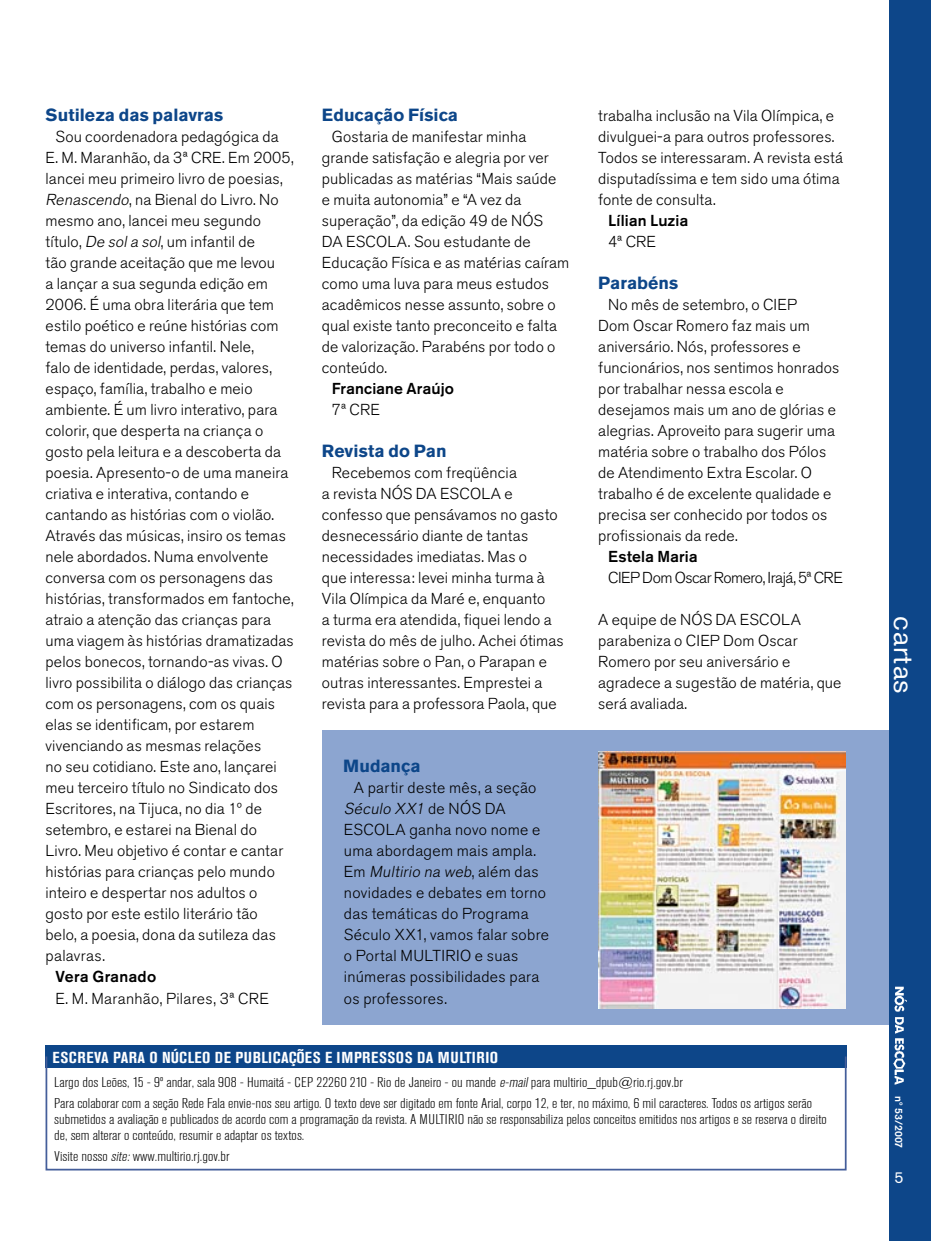
<style>
.page{position:relative;width:931px;height:1241px;background:#fff}
.page>*{position:absolute;margin:0;border:0;box-sizing:border-box;transform-origin:0 0}
.t1{font:28px "Akzidenz Grotesk BE";letter-spacing:.025em;color:#fff}
.t2{font:700 17.5px "Akzidenz Grotesk BE";letter-spacing:.005em;color:#0d4689}
.t3{font:300 15.75px/21px "Akzidenz Grotesk BE";letter-spacing:.01em;color:#000}
.t4{font:700 condensed 15.75px "Akzidenz Grotesk BE";letter-spacing:.02em;color:#fff;scale:1.1 1}
.t5{font:500 15.75px "Akzidenz Grotesk BE";letter-spacing:.015em;color:#000}
.t6{font:300 condensed 14px/21px "Akzidenz Grotesk BE";color:#000;scale:1.2 1}
.t7{font:500 10.5px "Akzidenz Grotesk BE";color:#fff}
.s1{font-style:italic}
</style>
<div class="page">
<div style="left:322px;top:730px;width:608px;height:294px;background:#8ca5d0"></div>
<div style="left:46px;top:1045px;width:800px;height:22px;background:#0d4689"></div>
<div style="left:46px;top:1055px;width:800px;height:115px;border:2px solid #445e9a"></div>
<img style="left:598px;top:751px;width:247px;height:257px">
<div style="left:888px;top:0;width:42px;height:1240px;background:#0d4689"></div>
<img style="left:893px;top:986px;width:13px;height:97px">
<p class="t2" style="left:46px;top:105px;width:179px">Sutileza das palavras</p>
<p class="t3" style="left:45px;top:126px;width:250px;text-indent:10px">Sou coordenadora pedagógica da E. M . M aranhão, da 3ª CRE. Em 2005, lancei meu primeiro livro de poesias, <span class="s1">Renascendo</span>, na Bienal do Livro. N o mesmo ano, lancei meu segundo título, <span class="s1">De sola sol</span>, um infantil de<br>tão grande aceitação que me levou<br>a lançar a sua segunda edição em 2006. É uma obra literária que tem estilo poético e reúne histórias com temas do universo infantil. Nele,<br>falo de identidade, perdas, valores, espaço, família, trabalho e meio ambiente. É um livro interativo, para colorir, que desperta na criança o gosto pela leitura e a descoberta da poesia. Apresento-o de uma maneira criativa e interativa, contando e cantando as histórias com o violão.<br>Através das músicas, insiro os temas nele abordados. N uma envolvente conversa com os personagens das histórias, transformados em fantoche, atraio a atenção das crianças para uma viagem às histórias dramatizadas pelos bonecos, tornando-as vivas. O livro possibilita o diálogo das crianças com os personagens, com os quais elas se identificam, por estarem vivenciando as mesmas relações<br>no seu cotidiano. Este ano, lançarei meu terceiro título no Sindicato dos Escritores, na Tijuca, no dia 1º de setembro, e estarei na Bienal do Livro. M eu objetivo é contar e cantar histórias para crianças pelo mundo inteiro e despertar nos adultos o gosto por este estilo literário tão<br>belo, a poesia, dona da sutileza das palavras.</p>
<p class="t5" style="left:55px;top:967px;width:102px">Vera Granado</p>
<p class="t3" style="left:55px;top:987px;width:215px">E. M . M aranhão, Pilares, 3ª CRE</p>
<p class="t2" style="left:322px;top:105px;width:138px">Educação Física</p>
<p class="t3" style="left:322px;top:126px;width:236px;text-indent:10px">Gostaria de manifestar minha grande satisfação e alegria por ver publicadas as matérias “Mais saúde e muita autonomia” e “A vez da superação”, da edição 49 de N ÓS<br>DA ESCOLA</p>
<p class="t3" style="left:322px;top:231px;width:249px;text-indent:86px">. Sou estudante de<br>Educação Física e as matérias caíram como uma luva para meus estudos acadêmicos nesse assunto, sobre o qual existe tanto preconceito e falta de valorização. Parabéns por todo o conteúdo.</p>
<p class="t5" style="left:332px;top:379px;width:124px">Franciane Araújo</p>
<p class="t3" style="left:332px;top:399px;width:50px">7ª CRE</p>
<p class="t2" style="left:322px;top:441px;width:126px">Revista do Pan</p>
<p class="t3" style="left:322px;top:462px;width:196px;text-indent:10px">Recebemos com freqüência a revista N ÓS DA ESCOLA</p>
<p class="t3" style="left:322px;top:483px;width:243px;text-indent:183px">e confesso que pensávamos no gasto desnecessário diante de tantas necessidades imediatas. Mas o<br>que interessa: levei minha turma à<br>Vila Olímpica da Maré e, enquanto<br>a turma era atendida, fiquei lendo a revista do mês de julho. Achei ótimas matérias sobre o Pan, o Parapan e outras interessantes. Emprestei a revista para a professora Paola, que</p>
<p class="t2" style="left:343px;top:756px;width:79px">Mudança</p>
<p class="t3" style="left:344px;top:777px;width:194px;text-indent:10px">A partir deste mês, a seção<br><span class="s1">Século XX1</span> d e N Ó S DA<br>ESCOLA</p>
<p class="t3" style="left:344px;top:819px;width:206px;text-indent:66px">ganha novo nome e uma abordagem mais ampla.<br>E m <span class="s1">Multirio na web</span>, a l é m d as novidades e debates em torno das temáticas do Programa<br>Século XX1, vamos falar sobre o Portal MULTIRIO</p>
<p class="t3" style="left:344px;top:945px;width:197px;text-indent:131px">e suas inúmeras possibilidades para os professores.</p>
<p class="t3" style="left:598px;top:105px;width:246px">trabalha inclusão na Vila Olímpica, e divulguei-a para outros professores.<br>Todos se interessaram. A revista está disputadíssima e tem sido uma ótima fonte de consulta.</p>
<p class="t5" style="left:608px;top:211px;width:82px">Lílian Luzia</p>
<p class="t3" style="left:608px;top:231px;width:49px">4ª CRE</p>
<p class="t2" style="left:598px;top:273px;width:82px">Parabéns</p>
<p class="t3" style="left:598px;top:294px;width:242px;text-indent:10px">No mês de setembro, o CI EP<br>Dom Oscar Romero faz mais um aniversário. N ós, professores e funcionários, nos sentimos honrados por trabalhar nessa escola e desejamos mais um ano de glórias e alegrias. Aproveito para sugerir uma matéria sobre o trabalho dos Pólos de Atendimento Extra Escolar. O trabalho é de excelente qualidade e precisa ser conhecido por todos os profissionais da rede.</p>
<p class="t5" style="left:608px;top:547px;width:91px">Estela Maria</p>
<p class="t3" style="left:608px;top:567px;width:236px">CI EP Dom Oscar Romero, I rajá, 5ª CRE</p>
<p class="t3" style="left:598px;top:609px;width:244px">A equipe de NÓS DA ESCOLA<br>parabeniza o CI EP Dom Oscar<br>Romero por seu aniversário e agradece a sugestão de matéria, que será avaliada.</p>
<p class="t4" style="left:52px;top:1047px;width:388px">ESCREVA PARA O NÚCLEO DE PUBLICAÇÕES E IMPRESSOS DA MULTIRIO</p>
<p class="t6" style="left:54px;top:1071px;width:632px">Largo dos Leões, 15 - 9º andar, sala 908 - Humaitá - CEP 22260 210 - Rio de Janeiro - ou mande <span class="s1">e-mail</span>para multirio_dpub@rio.rj.gov.br<br>Para colaborar com a seção Rede Fala envie-nos seu artigo. O texto deve ser digitado em fonte Arial, corpo 12, e ter, no máximo, 6 mil caracteres. Todos os artigos serão</p>
<p class="t6" style="left:54px;top:1111px;width:645px;line-height:15.8px">submetidos a avaliação e publicados de acordo com a programação da revista. A MULTIRIO não se responsabiliza pelos conceitos emitidos nos artigos e se reserva o direito de, sem alterar o conteúdo, resumir e adaptar os textos.</p>
<p class="t6" style="left:54px;top:1145px;width:147px">Visite nosso <span class="s1">site:</span>www.multirio.rj.gov.br</p>
<h1 class="t1" style="left:920px;top:616px;width:79px;rotate:90deg">cartas</h1>
<p class="t7" style="left:905px;top:1095px;width:54px;rotate:90deg">nº 53/2007</p>
</div>
